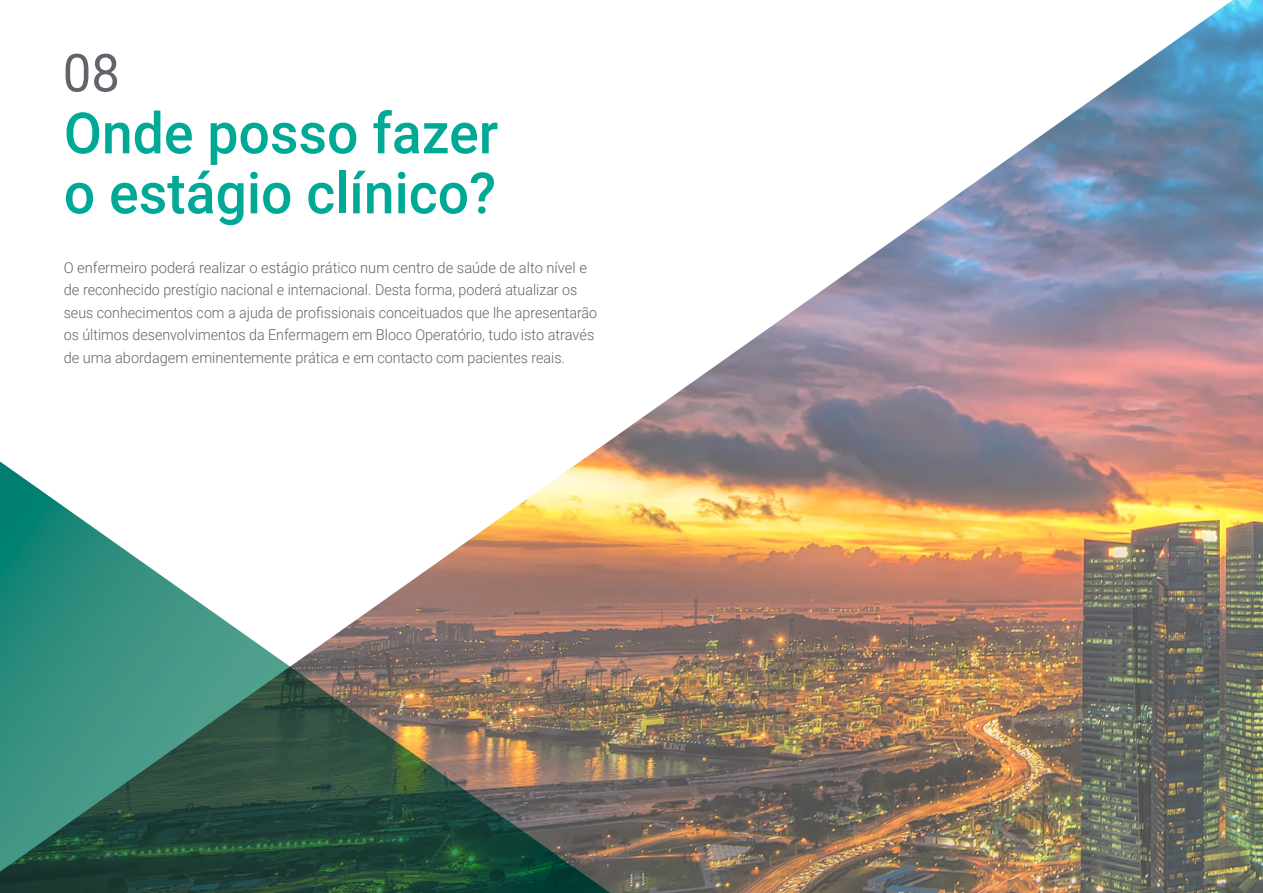
<style>
.page{position:relative;width:1263px;height:893px;background:#fff}
.page>*{position:absolute;margin:0;border:0;box-sizing:border-box;transform-origin:0 0}
.t1{font:500 57px/60px "Roboto";color:#00a996}
.t2{font:52.5px "Roboto";color:#61646a}
.t3{font:300 15px/22.5px "Roboto";color:#61646a}
</style>
<div class="page">
<img style="left:602px;top:0;width:661px;height:893px">
<svg style="left:0;top:446px;width:640px;height:447px"></svg>
<h2 class="t2" style="left:63px;top:36px;width:59px">08</h2>
<h1 class="t1" style="left:64px;top:101px;width:436px">Onde posso fazer o estágio clínico?</h1>
<p class="t3" style="left:64px;top:255px;width:535px">O enfermeiro poderá realizar o estágio prático num centro de saúde de alto nível e de reconhecido prestígio nacional e internacional. Desta forma, poderá atualizar os seus conhecimentos com a ajuda de profissionais conceituados que lhe apresentarão os últimos desenvolvimentos da Enfermagem em Bloco Operatório, tudo isto através de uma abordagem eminentemente prática e em contacto com pacientes reais.</p>
</div>
